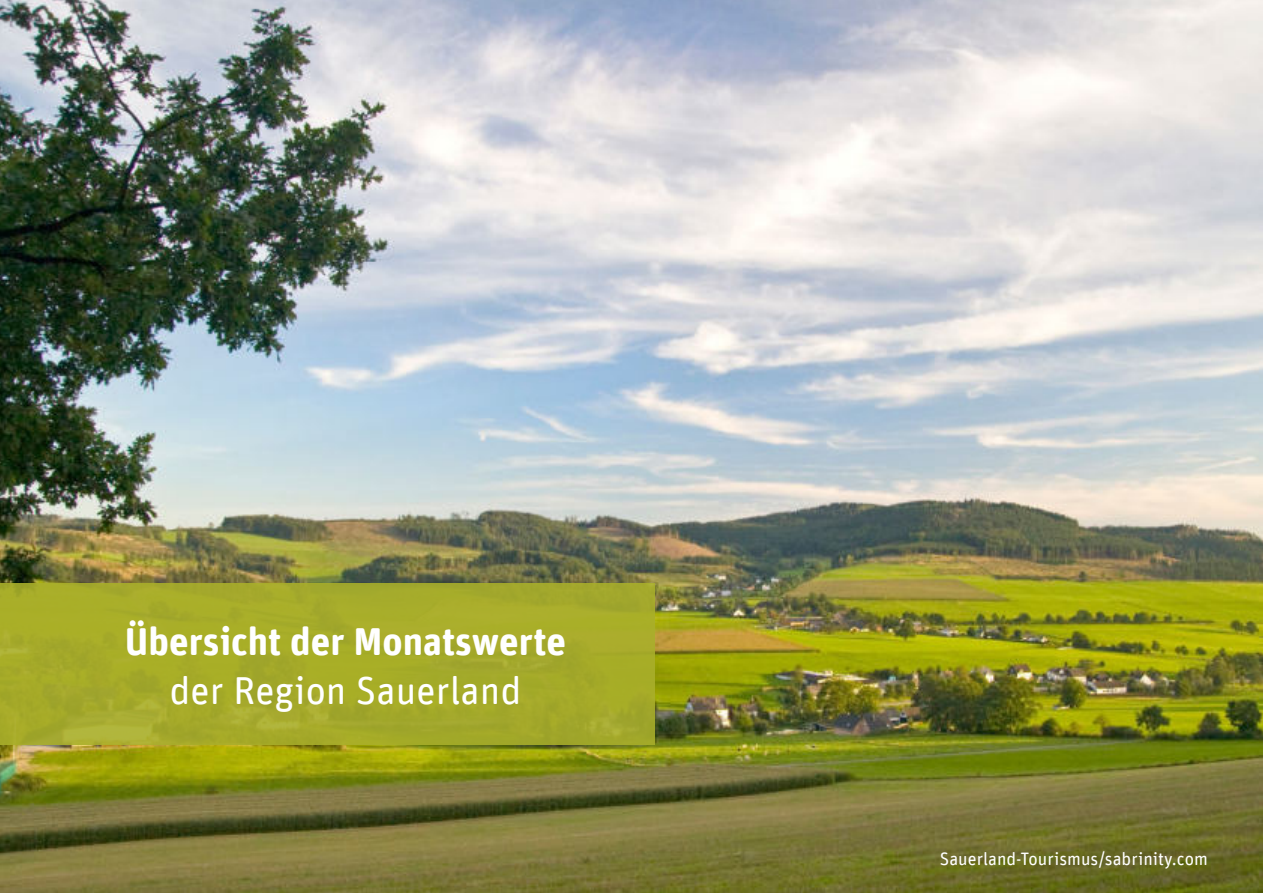
<style>
.page{position:relative;width:1263px;height:893px;background:#fff}
.page>*{position:absolute;margin:0;border:0;box-sizing:border-box;transform-origin:0 0}
.t1{font:700 39px "Unit Rounded";color:#fff}
.t2{font:39px "Unit Rounded";color:#fff}
.t3{font:18px "Unit Rounded";color:#fff}
</style>
<div class="page">
<img style="left:0;top:0;width:1263px;height:893px">
<div style="left:0;top:583px;width:655px;height:162px;background:#a9af2b"></div>
<h1 class="t1" style="left:125px;top:620px;width:443px">Übersicht der Monatswerte</h1>
<h1 class="t2" style="left:169px;top:675px;width:354px">der Region Sauerland</h1>
<p class="t3" style="left:940px;top:851px;width:270px">Sauerland-Tourismus/sabrinity.com</p>
</div>
